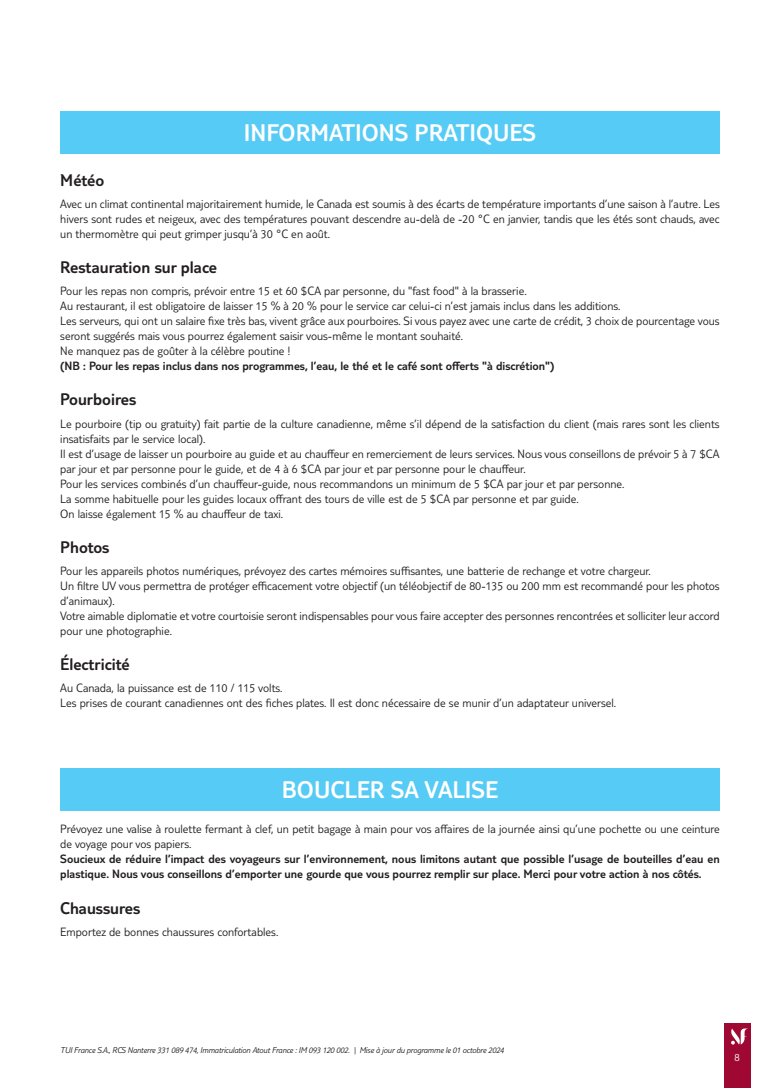
<style>
.page{position:relative;width:780px;height:1088px;background:#fff}
.page>*{position:absolute;margin:0;border:0;box-sizing:border-box;transform-origin:0 0}
.t1{font:300 25px "TUI Type";color:#fff}
.t2{font:300 17.5px "TUI Type";color:#231f20}
.t3{font:300 12.5px/15px "TUI Type";color:#231f20}
.t4{font:300 12.5px/15px "TUI Type";color:#231f20}
.t5{font:300 11.25px "TUI Type";color:#fff}
.t6{font:italic 300 8.75px "TUI Type";letter-spacing:-.02em;color:#231f20}
</style>
<div class="page">
<div style="left:724px;top:1023px;width:26px;height:65px;background:#9e0832"></div>
<svg style="left:731px;top:1028px;width:17px;height:16px"></svg>
<div style="left:60px;top:111px;width:659px;height:43px;background:#56cbf5"></div>
<div style="left:60px;top:768px;width:659px;height:42px;background:#56cbf5"></div>
<h1 class="t1" style="left:244px;top:118px;width:294px">INFORMATIONS PRATIQUES</h1>
<h2 class="t2" style="left:60px;top:170px;width:46px">Météo</h2>
<p class="t3" style="left:60px;top:196px;width:661px;text-align:justify">Avec un climat continental majoritairement humide, le Canada est soumis à des écarts de température importants d’une saison à l’autre. Les hivers sont rudes et neigeux, avec des températures pouvant descendre au-delà de -20 °C en janvier, tandis que les étés sont chauds, avec un thermomètre qui peut grimper jusqu’à 30 °C en août.</p>
<h2 class="t2" style="left:60px;top:257px;width:158px">Restauration sur place</h2>
<p class="t3" style="left:60px;top:283px;width:661px">Pour les repas non compris, prévoir entre 15 et 60 $CA par personne, du "fast food" à la brasserie.<br>Au restaurant, il est obligatoire de laisser 15 % à 20 % pour le service car celui-ci n’est jamais inclus dans les additions.<br>Les serveurs, qui ont un salaire fixe très bas, vivent grâce aux pourboires. Si vous payez avec une carte de crédit, 3 choix de pourcentage vous seront suggérés mais vous pourrez également saisir vous-même le montant souhaité.<br>Ne manquez pas de goûter à la célèbre poutine !</p>
<p class="t4" style="left:60px;top:358px;width:495px">(NB : Pour les repas inclus dans nos programmes, l’eau, le thé et le café sont offerts "à discrétion")</p>
<h2 class="t2" style="left:60px;top:390px;width:78px">Pourboires</h2>
<p class="t3" style="left:60px;top:416px;width:661px">Le pourboire (tip ou gratuity) fait partie de la culture canadienne, même s’il dépend de la satisfaction du client (mais rares sont les clients insatisfaits par le service local).<br>Il est d’usage de laisser un pourboire au guide et au chauffeur en remerciement de leurs services. Nous vous conseillons de prévoir 5 à 7 $CA par jour et par personne pour le guide, et de 4 à 6 $CA par jour et par personne pour le chauffeur.<br>Pour les services combinés d’un chauffeur-guide, nous recommandons un minimum de 5 $CA par jour et par personne.<br>La somme habituelle pour les guides locaux offrant des tours de ville est de 5 $CA par personne et par guide.<br>On laisse également 15 % au chauffeur de taxi.</p>
<h2 class="t2" style="left:60px;top:537px;width:51px">Photos</h2>
<p class="t3" style="left:60px;top:563px;width:661px">Pour les appareils photos numériques, prévoyez des cartes mémoires suffisantes, une batterie de rechange et votre chargeur.<br>Un filtre UV vous permettra de protéger efficacement votre objectif (un téléobjectif de 80-135 ou 200 mm est recommandé pour les photos d’animaux).<br>Votre aimable diplomatie et votre courtoisie seront indispensables pour vous faire accepter des personnes rencontrées et solliciter leur accord pour une photographie.</p>
<h2 class="t2" style="left:60px;top:654px;width:71px">Électricité</h2>
<p class="t3" style="left:60px;top:680px;width:557px">Au Canada, la puissance est de 110 / 115 volts.<br>Les prises de courant canadiennes ont des fiches plates. Il est donc nécessaire de se munir d’un adaptateur universel.</p>
<h1 class="t1" style="left:282px;top:775px;width:218px">BOUCLER SA VALISE</h1>
<p class="t3" style="left:60px;top:821px;width:661px">Prévoyez une valise à roulette fermant à clef, un petit bagage à main pour vos affaires de la journée ainsi qu’une pochette ou une ceinture de voyage pour vos papiers.</p>
<p class="t4" style="left:60px;top:851px;width:661px">Soucieux de réduire l’impact des voyageurs sur l’environnement, nous limitons autant que possible l’usage de bouteilles d’eau en plastique. Nous vous conseillons d’emporter une gourde que vous pourrez remplir sur place. Merci pour votre action à nos côtés.</p>
<h2 class="t2" style="left:60px;top:898px;width:82px">Chaussures</h2>
<p class="t3" style="left:60px;top:924px;width:219px">Emportez de bonnes chaussures confortables.</p>
<p class="t6" style="left:60px;top:1045px;width:445px">TUI France S.A., RCS Nanterre 331 089 474, Immatriculation Atout France : IM 093 120 002. | Mise à jour du programme le 01 octobre 2024</p>
<p class="t5" style="left:734px;top:1050px;width:7px">8</p>
</div>
